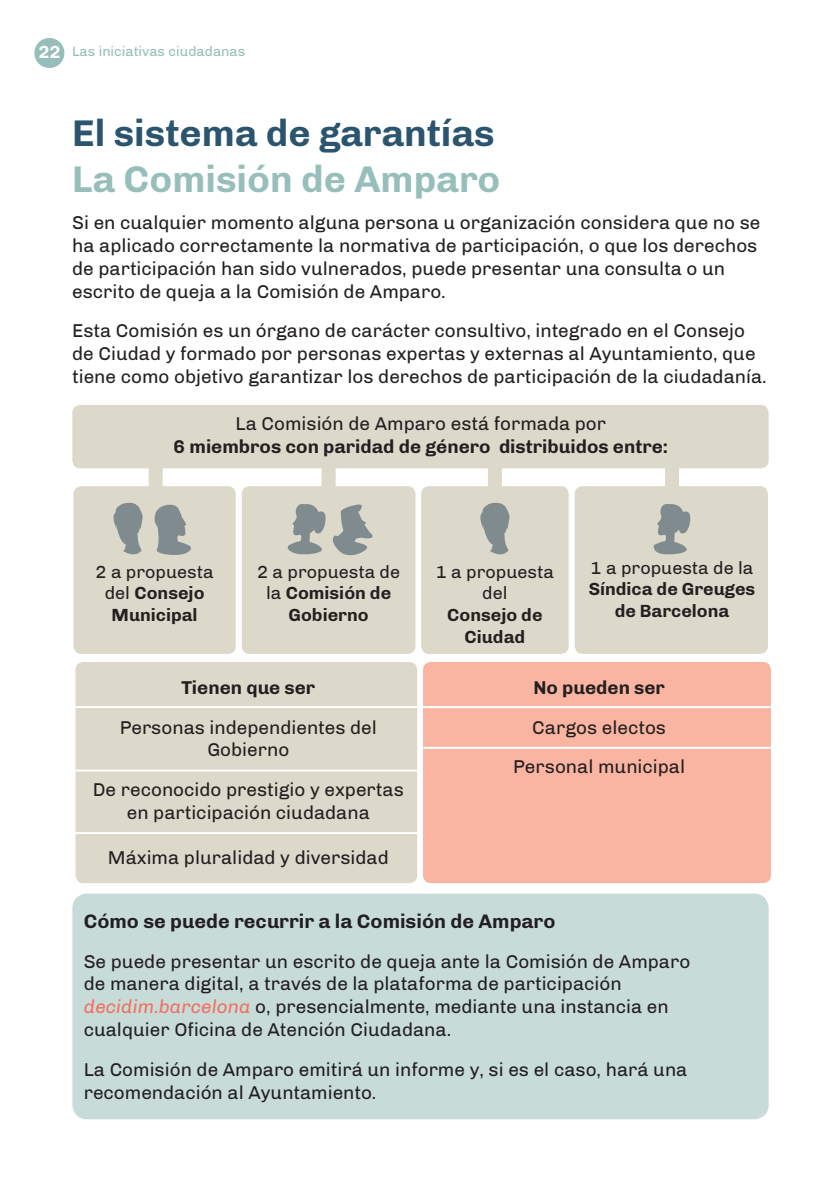
<style>
.page{position:relative;width:840px;height:1191px;background:#fff}
.page>*{position:absolute;margin:0;border:0;box-sizing:border-box;transform-origin:0 0}
.t1{font:700 38px "Chivo";color:#2b556f}
.t2{font:700 38px "Chivo";color:#96beba}
.t3{font:700 20px "Chivo";color:#231f20}
.t4{font:19px/22.8px "Chivo";color:#231f20}
.t5{font:700 19px "Chivo";color:#231f20}
.t6{font:700 18px/21.6px "Chivo";color:#231f20;text-align:center}
.t7{font:18px/21.6px "Chivo";color:#231f20;text-align:center}
.t8{font:14px "Chivo";color:#96beba}
.s1{font-weight:700;font-size:18px;color:#fff}
.s2{font-weight:400}
.s3{font-style:italic;color:#f27060}
</style>
<div class="page">
<div style="left:34px;top:38px;width:30px;height:30px;background:#96beba;border-radius:50%"></div>
<div style="left:72px;top:405px;width:696px;height:63px;background:#dcd8ca;border-radius:8px"></div>
<div style="left:487px;top:463px;width:14px;height:41px;background:#dcd8ca"></div>
<div style="left:664px;top:463px;width:14px;height:41px;background:#dcd8ca"></div>
<div style="left:574px;top:486px;width:193px;height:168px;background:#dcd8ca;border-radius:8px"></div>
<div style="left:421px;top:486px;width:147px;height:168px;background:#dcd8ca;border-radius:8px"></div>
<div style="left:242px;top:486px;width:173px;height:168px;background:#dcd8ca;border-radius:8px"></div>
<div style="left:73px;top:486px;width:163px;height:168px;background:#dcd8ca;border-radius:8px"></div>
<div style="left:148px;top:463px;width:14px;height:41px;background:#dcd8ca"></div>
<div style="left:321px;top:463px;width:14px;height:41px;background:#dcd8ca"></div>
<div style="left:72px;top:893px;width:696px;height:226px;background:#c7dbd9;border-radius:15px"></div>
<svg style="left:287px;top:504px;width:86px;height:52px"></svg>
<svg style="left:653px;top:504px;width:38px;height:51px"></svg>
<svg style="left:113px;top:502px;width:30px;height:53px"></svg>
<svg style="left:480px;top:502px;width:29px;height:53px"></svg>
<svg style="left:154px;top:504px;width:37px;height:51px"></svg>
<div style="left:75px;top:662px;width:342px;height:221px;background:#dcd8ca;border-radius:8px"></div>
<div style="left:423px;top:662px;width:347px;height:221px;background:#f9b4a2;border-radius:8px"></div>
<hr style="left:423px;top:747px;width:347px;height:2px;background:#fff">
<hr style="left:75px;top:706px;width:695px;height:2px;background:#fff">
<hr style="left:75px;top:769px;width:347px;height:2px;background:#fff">
<hr style="left:75px;top:832px;width:347px;height:2px;background:#fff">
<p class="t8" style="left:38px;top:43px;width:208px"><span class="s1">22</span> Las iniciativas ciudadanas</p>
<h1 class="t1" style="left:72px;top:111px;width:424px">El sistema de garantías</h1>
<h1 class="t2" style="left:72px;top:156px;width:429px">La Comisión de Amparo</h1>
<p class="t4" style="left:72px;top:211px;width:689px">Si en cualquier momento alguna persona u organización considera que no se ha aplicado correctamente la normativa de participación, o que los derechos de participación han sido vulnerados, puede presentar una consulta o un escrito de queja a la Comisión de Amparo.</p>
<p class="t4" style="left:72px;top:319px;width:695px">Esta Comisión es un órgano de carácter consultivo, integrado en el Consejo de Ciudad y formado por personas expertas y externas al Ayuntamiento, que tiene como objetivo garantizar los derechos de participación de la ciudadanía.</p>
<p class="t4" style="left:235px;top:412px;width:372px">La Comisión de Amparo está formada por</p>
<p class="t5" style="left:173px;top:435px;width:495px">6 miembros con paridad de género distribuidos entre:</p>
<p class="t6" style="left:95px;top:561px;width:120px"><span class="s2">2 a propuesta del</span> Consejo<br>Municipal</p>
<p class="t6" style="left:257px;top:561px;width:144px"><span class="s2">2 a propuesta de la</span> Comisión de<br>Gobierno</p>
<p class="t7" style="left:435px;top:561px;width:120px">1 a propuesta del</p>
<p class="t6" style="left:447px;top:604px;width:97px">Consejo de<br>Ciudad</p>
<p class="t7" style="left:590px;top:557px;width:164px">1 a propuesta de la</p>
<p class="t6" style="left:588px;top:578px;width:168px">Síndica de Greuges de Barcelona</p>
<p class="t5" style="left:181px;top:676px;width:135px">Tienen que ser</p>
<p class="t4" style="left:120px;top:716px;width:258px;text-align:center">Personas independientes del<br>Gobierno</p>
<p class="t4" style="left:93px;top:778px;width:312px;text-align:center">De reconocido prestigio y expertas en participación ciudadana</p>
<p class="t4" style="left:108px;top:846px;width:282px">Máxima pluralidad y diversidad</p>
<p class="t5" style="left:533px;top:676px;width:133px">No pueden ser</p>
<p class="t4" style="left:513px;top:707px;width:173px;line-height:39.8px;text-align:center">Cargos electos<br>Personal municipal</p>
<p class="t3" style="left:84px;top:909px;width:473px">Cómo se puede recurrir a la Comisión de Amparo</p>
<p class="t4" style="left:84px;top:949px;width:607px">Se puede presentar un escrito de queja ante la Comisión de Amparo de manera digital, a través de la plataforma de participación <span class="s3">decidim.barcelona</span> o, presencialmente, mediante una instancia en cualquier Oficina de Atención Ciudadana.</p>
<p class="t4" style="left:84px;top:1058px;width:605px">La Comisión de Amparo emitirá un informe y, si es el caso, hará una recomendación al Ayuntamiento.</p>
</div>
